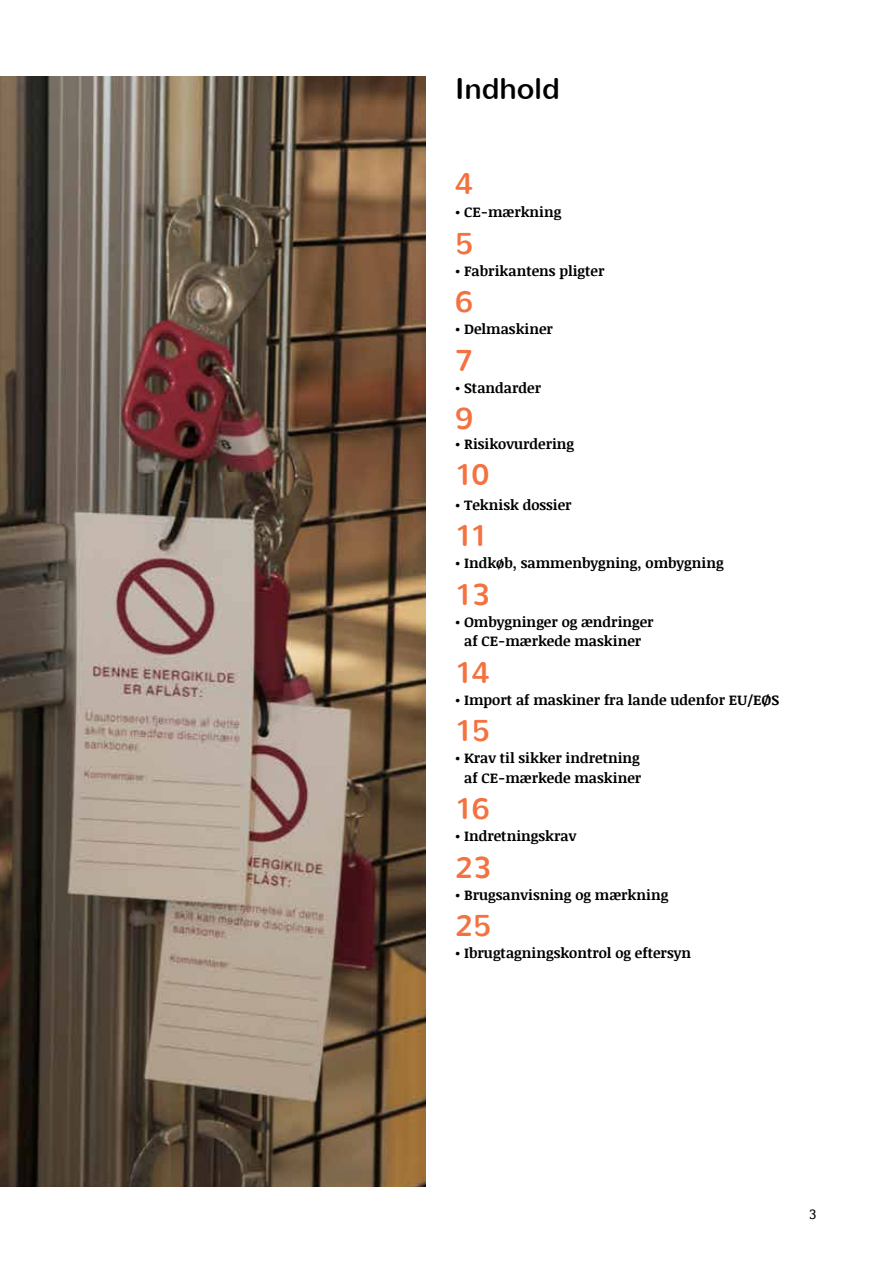
<style>
.page{position:relative;width:893px;height:1263px;background:#fff}
.page>*{position:absolute;margin:0;border:0;box-sizing:border-box;transform-origin:0 0}
.t1{font:30px "Nunito";letter-spacing:-.035em;color:#f3723f}
.t2{font:30px "Nunito";color:#000}
.t3{font:700 14.25px/19.5px "Noticia Text";color:#000;text-align:center}
.t4{font:14.25px "Noticia Text";color:#000}
</style>
<div class="page">
<img style="left:0;top:77px;width:425px;height:1109px">
<h1 class="t2" style="left:455px;top:69px;width:106px">Indhold</h1>
<h1 class="t1" style="left:455px;top:164px;width:20px">4</h1>
<p class="t3" style="left:455px;top:202px;width:108px">• CE-mærkning</p>
<h1 class="t1" style="left:455px;top:224px;width:20px">5</h1>
<p class="t3" style="left:455px;top:260px;width:151px">• Fabrikantens pligter</p>
<h1 class="t1" style="left:455px;top:283px;width:20px">6</h1>
<p class="t3" style="left:455px;top:319px;width:99px">• Delmaskiner</p>
<h1 class="t1" style="left:455px;top:341px;width:20px">7</h1>
<p class="t3" style="left:455px;top:377px;width:88px">• Standarder</p>
<h1 class="t1" style="left:455px;top:400px;width:20px">9</h1>
<p class="t3" style="left:455px;top:433px;width:121px">• Risikovurdering</p>
<h1 class="t1" style="left:455px;top:456px;width:36px">10</h1>
<p class="t3" style="left:455px;top:494px;width:118px">• Teknisk dossier</p>
<h1 class="t1" style="left:455px;top:517px;width:35px">11</h1>
<p class="t3" style="left:455px;top:553px;width:270px">• Indkøb, sammenbygning, ombygning</p>
<h1 class="t1" style="left:455px;top:575px;width:37px">13</h1>
<p class="t3" style="left:455px;top:611px;width:200px">• Ombygninger og ændringer af CE-mærkede maskiner</p>
<h1 class="t1" style="left:455px;top:653px;width:37px">14</h1>
<p class="t3" style="left:455px;top:689px;width:326px">• Import af maskiner fra lande udenfor EU/EØS</p>
<h1 class="t1" style="left:455px;top:712px;width:37px">15</h1>
<p class="t3" style="left:455px;top:748px;width:188px;text-align:right">• Krav til sikker indretning af CE-mærkede maskiner</p>
<h1 class="t1" style="left:455px;top:790px;width:37px">16</h1>
<p class="t3" style="left:455px;top:826px;width:123px">• Indretningskrav</p>
<h1 class="t1" style="left:455px;top:848px;width:38px">23</h1>
<p class="t3" style="left:455px;top:884px;width:215px">• Brugsanvisning og mærkning</p>
<h1 class="t1" style="left:455px;top:907px;width:38px">25</h1>
<p class="t3" style="left:455px;top:943px;width:238px">• Ibrugtagningskontrol og eftersyn</p>
<p class="t4" style="left:809px;top:1204px;width:8px">3</p>
</div>
